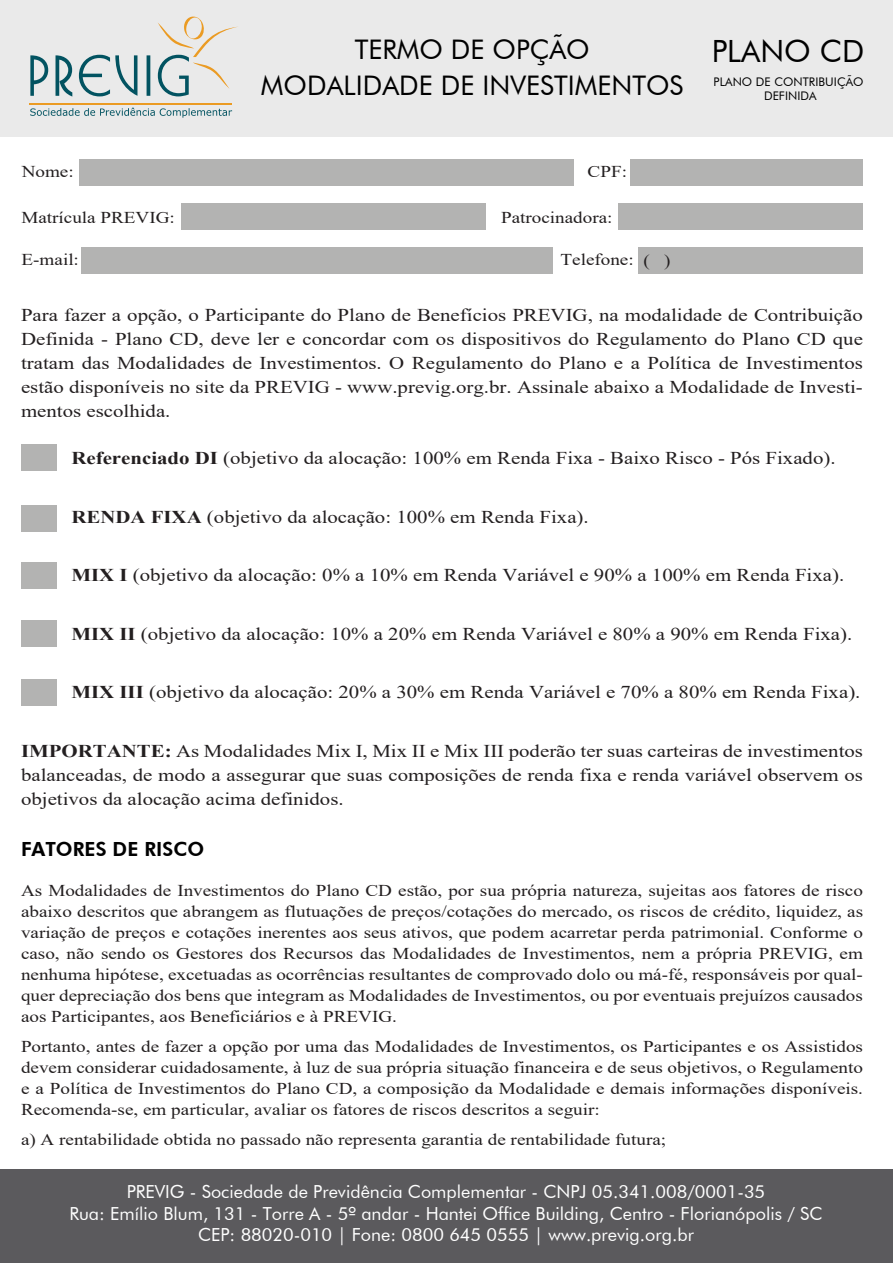
<style>
.page{position:relative;width:893px;height:1263px;background:#fff}
.page>*{position:absolute;margin:0;border:0;box-sizing:border-box;transform-origin:0 0}
.t1{font:30.6px "Futura BT";color:#010101}
.t2{font:27px/36px "Futura BT";color:#010101;text-align:center}
.t3{font:800 19.5px "Futura BT";color:#010101}
.t4{font:18px/24px "Times New Roman";color:#231f20;text-align:justify;scale:1.16 1}
.t5{font:18px/21.6px "Futura BT";color:#fff;text-align:center}
.t6{font:16.5px/21px "Times New Roman";color:#231f20;text-align:justify;scale:1.16 1}
.t7{font:11.85px/14.2px "Futura BT";letter-spacing:.005em;color:#010101;text-align:center}
.s1{font-weight:700}
</style>
<div class="page">
<div style="left:0;top:0;width:893px;height:136px;background:#eaeaea"></div>
<div style="left:0;top:1169px;width:893px;height:94px;background:#5b5a5d"></div>
<svg style="left:30px;top:108px;width:202px;height:10px"></svg>
<hr style="left:30px;top:103px;width:202px;height:2px;background:#eb9b23">
<svg style="left:30px;top:16px;width:208px;height:81px"></svg>
<div style="left:181px;top:203px;width:305px;height:27px;background:#b3b3b2"></div>
<div style="left:618px;top:203px;width:245px;height:27px;background:#b3b3b2"></div>
<div style="left:79px;top:159px;width:494px;height:27px;background:#b3b3b2"></div>
<div style="left:630px;top:159px;width:232px;height:27px;background:#b3b3b2"></div>
<div style="left:21px;top:444px;width:36px;height:27px;background:#b3b3b2"></div>
<div style="left:21px;top:505px;width:36px;height:27px;background:#b3b3b2"></div>
<div style="left:21px;top:562px;width:36px;height:26px;background:#b3b3b2"></div>
<div style="left:82px;top:247px;width:471px;height:27px;background:#b3b3b2"></div>
<div style="left:638px;top:247px;width:225px;height:27px;background:#b3b3b2"></div>
<div style="left:21px;top:620px;width:36px;height:27px;background:#b3b3b2"></div>
<div style="left:21px;top:679px;width:36px;height:26px;background:#b3b3b2"></div>
<h2 class="t2" style="left:261px;top:32px;width:424px">TERMO DE OPÇÃO<br>MODALIDADE DE INVESTIMENTOS</h2>
<p class="t6" style="left:22px;top:160px;width:46px">Nome:</p>
<p class="t6" style="left:588px;top:161px;width:35px">CPF:</p>
<p class="t6" style="left:21px;top:206px;width:134px">Matrícula PREVIG:</p>
<p class="t6" style="left:501px;top:206px;width:98px">Patrocinadora:</p>
<p class="t6" style="left:22px;top:248px;width:51px">E-mail:</p>
<p class="t6" style="left:560px;top:249px;width:96px">Telefone: ( )</p>
<h1 class="t1" style="left:712px;top:32px;width:154px">PLANO CD</h1>
<p class="t7" style="left:714px;top:75px;width:151px">PLANO DE CONTRIBUIÇÃO<br>DEFINIDA</p>
<p class="t4" style="left:21px;top:302px;width:727px">Para fazer a opção, o Participante do Plano de Benefícios PREVIG, na modalidade de Contribuição Definida - Plano CD, deve ler e concordar com os dispositivos do Regulamento do Plano CD que tratam das Modalidades de Investimentos. O Regulamento do Plano e a Política de Investimentos estão disponíveis no site da PREVIG - www.previg.org.br. Assinale abaixo a Modalidade de Investi&shy;mentos escolhida.</p>
<p class="t4" style="left:71px;top:446px;width:660px"><span class="s1">Referenciado DI</span> (objetivo da alocação: 100% em Renda Fixa - Baixo Risco - Pós Fixado).</p>
<p class="t4" style="left:71px;top:504px;width:447px"><span class="s1">RENDA FIXA</span> (objetivo da alocação: 100% em Renda Fixa).</p>
<p class="t4" style="left:71px;top:563px;width:668px"><span class="s1">MIX I</span> (objetivo da alocação: 0% a 10% em Renda Variável e 90% a 100% em Renda Fixa).</p>
<p class="t4" style="left:71px;top:621px;width:675px"><span class="s1">MIX II</span> (objetivo da alocação: 10% a 20% em Renda Variável e 80% a 90% em Renda Fixa).</p>
<p class="t4" style="left:71px;top:680px;width:682px"><span class="s1">MIX III</span> (objetivo da alocação: 20% a 30% em Renda Variável e 70% a 80% em Renda Fixa).</p>
<p class="t4" style="left:21px;top:738px;width:727px"><span class="s1">IMPORTANTE:</span> As Modalidades Mix I, Mix II e Mix III poderão ter suas carteiras de investimentos balanceadas, de modo a assegurar que suas composições de renda fixa e renda variável observem os objetivos da alocação acima definidos.</p>
<p class="t3" style="left:21px;top:837px;width:185px">FATORES DE RISCO</p>
<p class="t6" style="left:21px;top:879px;width:727px">As Modalidades de Investimentos do Plano CD estão, por sua própria natureza, sujeitas aos fatores de risco abaixo descritos que abrangem as flutuações de preços/cotações do mercado, os riscos de crédito, liquidez, as variação de preços e cotações inerentes aos seus ativos, que podem acarretar perda patrimonial. Conforme o caso, não sendo os Gestores dos Recursos das Modalidades de Investimentos, nem a própria PREVIG, em nenhuma hipótese, excetuadas as ocorrências resultantes de comprovado dolo ou má-fé, responsáveis por qual&shy;quer depreciação dos bens que integram as Modalidades de Investimentos, ou por eventuais prejuízos causados aos Participantes, aos Beneficiários e à PREVIG.</p>
<p class="t6" style="left:21px;top:1035px;width:727px">Portanto, antes de fazer a opção por uma das Modalidades de Investimentos, os Participantes e os Assistidos devem considerar cuidadosamente, à luz de sua própria situação financeira e de seus objetivos, o Regulamento e a Política de Investimentos do Plano CD, a composição da Modalidade e demais informações disponíveis.<br>Recomenda-se, em particular, avaliar os fatores de riscos descritos a seguir:</p>
<p class="t6" style="left:21px;top:1128px;width:558px">a) A rentabilidade obtida no passado não representa garantia de rentabilidade futura;</p>
<p class="t5" style="left:69px;top:1181px;width:755px">PREVIG - Sociedade de Previdência Complementar - CNPJ 05.341.008/0001-35<br>Rua: Emílio Blum, 131 - Torre A - 5º andar - Hantei Office Building, Centro - Florianópolis / SC<br>CEP: 88020-010 | Fone: 0800 645 0555 | www.previg.org.br</p>
</div>
